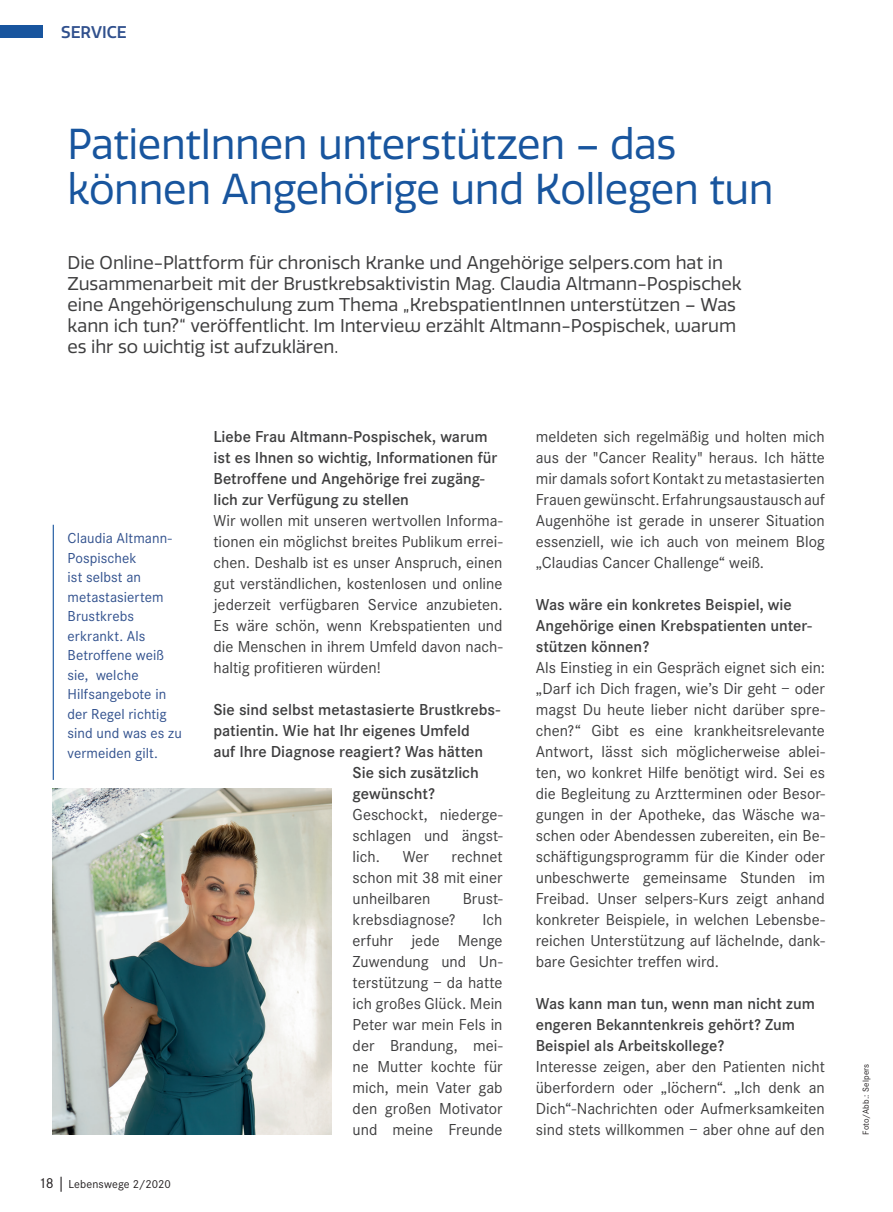
<style>
.page{position:relative;width:893px;height:1212px;background:#fff}
.page>*{position:absolute;margin:0;border:0;box-sizing:border-box;transform-origin:0 0}
.Headline{font:42px/45px "Quatro";letter-spacing:-.01em;color:#18559e}
.Subline{font:18px/21px "Quatro";letter-spacing:-.005em;color:#3e3e3f}
.Fließtext{font:16.5px/21px "Corporate S";color:#3e3e3f;text-align:justify}
.Fließtext-2{font:600 16.5px/21px "Corporate S";color:#3e3e3f}
.Info____Zitatkästen{font:500 16.5px "Quatro";letter-spacing:-.005em;color:#30508d}
.Info____Zitatkästen-2{font:15px/19.5px "Corporate S";letter-spacing:.005em;color:#30508d}
.Pagina{font:12px "Corporate S";letter-spacing:.01em;color:#231f20}
.t1{font:9px "Corporate S";letter-spacing:.025em;color:#231f20}
.s1{font-size:15px}
</style>
<div class="page">
<hr style="left:53px;top:525px;width:1px;height:255px;background:#18559e">
<div style="left:0;top:25px;width:43px;height:13px;background:#18559e"></div>
<img style="left:53px;top:789px;width:278px;height:346px">
<p class="Info____Zitatkästen" style="left:61px;top:23px;width:67px">SERVICE</p>
<p class="Headline" style="left:68px;top:122px;width:708px">PatientInnen unterstützen – das können Angehörige und Kollegen tun</p>
<p class="Subline" style="left:68px;top:252px;width:676px">Die Online-Plattform für chronisch Kranke und Angehörige selpers.com hat in Zusammenarbeit mit der Brustkrebsaktivistin Mag. Claudia Altmann-Pospischek eine Angehörigenschulung zum Thema „KrebspatientInnen unterstützen – Was kann ich tun?“ veröffentlicht. Im Interview erzählt Altmann-Pospischek, warum es ihr so wichtig ist aufzuklären.</p>
<p class="Info____Zitatkästen-2" style="left:68px;top:528px;width:116px">Claudia Altmann-<br>Pospischek<br>ist selbst an metastasiertem<br>Brustkrebs erkrankt. Als<br>Betroffene weiß sie, welche<br>Hilfsangebote in der Regel richtig sind und was es zu vermeiden gilt.</p>
<p class="Pagina" style="left:39px;top:1177px;width:134px"><span class="s1">18 |</span> Lebenswege 2/2020</p>
<p class="Fließtext-2" style="left:213px;top:426px;width:285px">Liebe Frau Altmann-Pospischek, warum ist es Ihnen so wichtig, Informationen für Betroffene und Angehörige frei zugäng&shy;lich zur Verfügung zu stellen</p>
<p class="Fließtext" style="left:213px;top:510px;width:291px">Wir wollen mit unseren wertvollen Informa&shy;tionen ein möglichst breites Publikum errei&shy;chen. Deshalb ist es unser Anspruch, einen gut verständlichen, kostenlosen und online jederzeit verfügbaren Service anzubieten.<br>Es wäre schön, wenn Krebspatienten und die Menschen in ihrem Umfeld davon nach&shy;haltig profitieren würden!</p>
<p class="Fließtext-2" style="left:213px;top:699px;width:288px">Sie sind selbst metastasierte Brustkrebs-</p>
<p class="Fließtext-2" style="left:213px;top:720px;width:258px">patientin. Wie hat Ihr eigenes Umfeld</p>
<p class="Fließtext-2" style="left:213px;top:741px;width:271px">auf Ihre Diagnose reagiert? Was hätten</p>
<p class="Fließtext-2" style="left:353px;top:762px;width:128px">Sie sich zusätzlich</p>
<p class="Fließtext-2" style="left:353px;top:783px;width:84px">gewünscht?</p>
<p class="Fließtext" style="left:353px;top:804px;width:151px">Geschockt, niederge&shy;schlagen und ängst&shy;lich.</p>
<p class="Fließtext" style="left:353px;top:846px;width:151px;text-indent:99px">rechnet schon mit 38 mit einer unheilbaren</p>
<p class="Fließtext" style="left:403px;top:846px;width:27px">Wer</p>
<p class="Fließtext" style="left:463px;top:888px;width:41px">Brust-</p>
<p class="Fließtext" style="left:353px;top:909px;width:105px">krebsdiagnose?</p>
<p class="Fließtext" style="left:353px;top:909px;width:151px;text-indent:130px">Ich erfuhr jede Menge Zuwendung und Un&shy;terstützung – da hatte ich großes Glück. Mein Peter war mein Fels in der Brandung, mei&shy;ne Mutter kochte für mich, mein Vater gab den großen Motivator und meine Freunde</p>
<p class="Fließtext" style="left:536px;top:426px;width:291px">meldeten sich regelmäßig und holten mich aus der "Cancer Reality" heraus. Ich hätte mir damals sofort Kontakt zu metastasierten Frauen gewünscht. Erfahrungsaustausch auf Augenhöhe ist gerade in unserer Situation essenziell, wie ich auch von meinem Blog „Claudias Cancer Challenge“ weiß.</p>
<p class="Fließtext-2" style="left:536px;top:594px;width:278px">Was wäre ein konkretes Beispiel, wie<br>Angehörige einen Krebspatienten unter&shy;stützen können?</p>
<p class="Fließtext" style="left:536px;top:657px;width:291px">Als Einstieg in ein Gespräch eignet sich ein: „Darf ich Dich fragen, wie’s Dir geht – oder magst Du heute lieber nicht darüber spre&shy;chen?“ Gibt es eine krankheitsrelevante Antwort, lässt sich möglicherweise ablei&shy;ten, wo konkret Hilfe benötigt wird. Sei es die Begleitung zu Arztterminen oder Besor&shy;gungen in der Apotheke, das Wäsche wa&shy;schen oder Abendessen zubereiten, ein Be&shy;schäftigungsprogramm für die Kinder oder unbeschwerte gemeinsame Stunden im Freibad. Unser selpers-Kurs zeigt anhand konkreter Beispiele, in welchen Lebensbe&shy;reichen Unterstützung auf lächelnde, dank&shy;bare Gesichter treffen wird.</p>
<p class="Fließtext-2" style="left:536px;top:993px;width:281px">Was kann man tun, wenn man nicht zum engeren Bekanntenkreis gehört? Zum<br>Beispiel als Arbeitskollege?</p>
<p class="Fließtext" style="left:536px;top:1056px;width:291px">Interesse zeigen, aber den Patienten nicht überfordern oder „löchern“. „Ich denk an Dich“-Nachrichten oder Aufmerksamkeiten sind stets willkommen – aber ohne auf den</p>
<p class="t1" style="left:861px;top:1135px;width:73px;rotate:-90deg">Foto/Abb.: Selpers</p>
</div>
